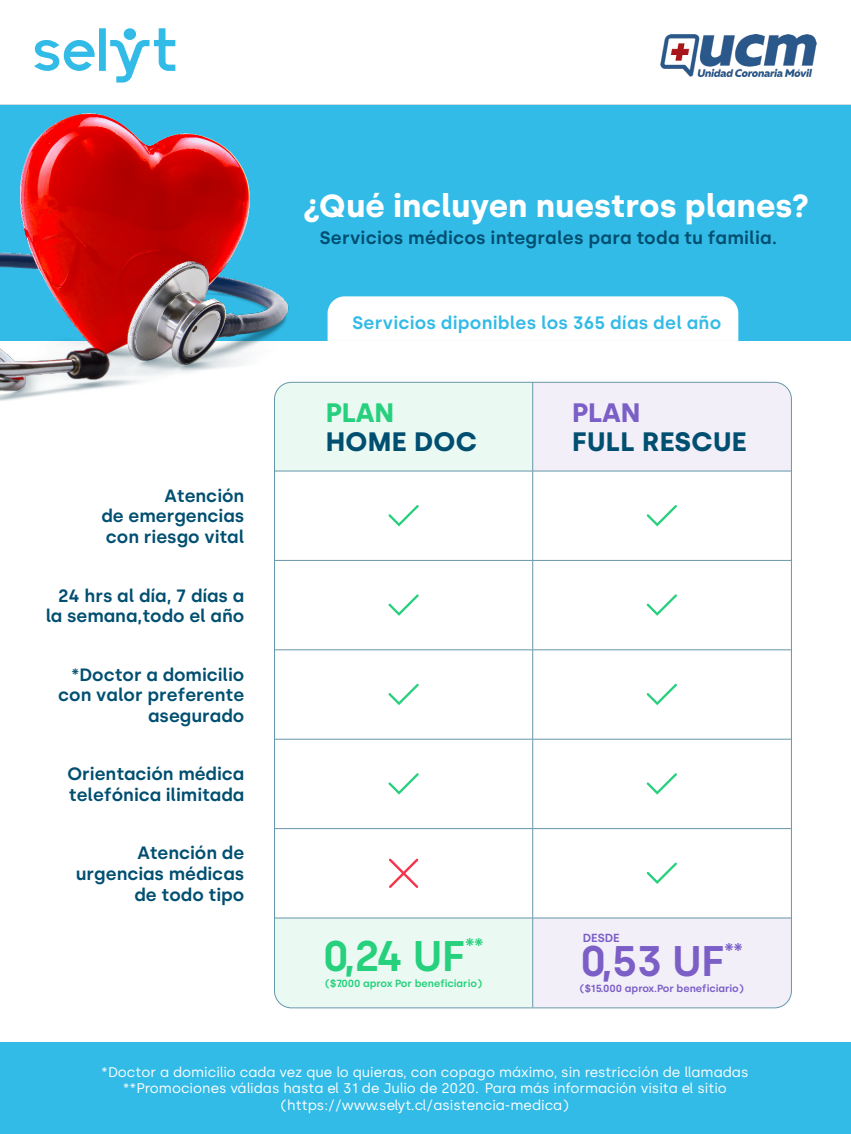
<style>
.page{position:relative;width:851px;height:1134px;background:#fff}
.page>*{position:absolute;margin:0;border:0;box-sizing:border-box;transform-origin:0 0}
.t1{font:600 42.8px "Silka";color:#26d07c}
.t2{font:600 42.8px "Silka";color:#7b5ec6}
.t3{font:700 32px "Silka";color:#fff}
.t4{font:700 26.6px "Silka";letter-spacing:.01em;color:#004f71}
.t5{font:700 26.6px "Silka";color:#26d07c}
.t6{font:700 26.6px "Silka";color:#7b5ec6}
.t7{font:600 18px "Silka";letter-spacing:.015em;color:#004f71}
.t8{font:600 18px "Silka";letter-spacing:.015em;color:#33bbe7}
.t9{font:600 17.8px "Silka";color:#004f71}
.t10{font:14px "Silka";color:#fff}
.t11{font:600 11.8px "Silka";color:#7b5ec6}
.t12{font:600 10.4px "Silka";color:#7b5ec6}
.t13{font:600 10.4px "Silka";color:#26d07c}
</style>
<div class="page">
<div style="left:0;top:105px;width:850px;height:235px;background:#33bbe7"></div>
<img style="left:660px;top:34px;width:156px;height:43px">
<svg style="left:34px;top:28px;width:141px;height:55px"></svg>
<div style="left:0;top:1042px;width:850px;height:92px;background:#33bbe7"></div>
<hr style="left:0;top:104px;width:850px;height:1px;background:#ccdce3">
<img style="left:0;top:113px;width:293px;height:288px">
<div style="left:327px;top:296px;width:411px;height:45px;background:#fff"></div>
<div style="left:274px;top:382px;width:258px;height:625px;background:#eafaf2"></div>
<div style="left:533px;top:382px;width:257px;height:625px;background:#f2eff9"></div>
<svg style="left:276px;top:472px;width:513px;height:446px"></svg>
<hr style="left:532px;top:471px;width:258px;height:1px;background:#6696aa">
<hr style="left:532px;top:560px;width:258px;height:1px;background:#6696aa">
<hr style="left:532px;top:649px;width:258px;height:1px;background:#6696aa">
<hr style="left:532px;top:739px;width:258px;height:1px;background:#6696aa">
<hr style="left:532px;top:828px;width:258px;height:1px;background:#6696aa">
<hr style="left:532px;top:918px;width:258px;height:1px;background:#6696aa">
<hr style="left:532px;top:382px;width:1px;height:89px;background:#6696aa">
<hr style="left:274px;top:471px;width:258px;height:1px;background:#6696aa">
<hr style="left:532px;top:471px;width:1px;height:89px;background:#6696aa">
<hr style="left:274px;top:560px;width:258px;height:1px;background:#6696aa">
<hr style="left:532px;top:561px;width:1px;height:89px;background:#6696aa">
<hr style="left:274px;top:649px;width:258px;height:1px;background:#6696aa">
<hr style="left:532px;top:650px;width:1px;height:89px;background:#6696aa">
<hr style="left:274px;top:739px;width:258px;height:1px;background:#6696aa">
<hr style="left:532px;top:739px;width:1px;height:89px;background:#6696aa">
<hr style="left:274px;top:828px;width:258px;height:1px;background:#6696aa">
<hr style="left:532px;top:829px;width:1px;height:89px;background:#6696aa">
<hr style="left:274px;top:918px;width:258px;height:1px;background:#6696aa">
<hr style="left:532px;top:918px;width:1px;height:89px;background:#6696aa">
<svg style="left:388px;top:505px;width:31px;height:21px"></svg>
<svg style="left:646px;top:505px;width:31px;height:21px"></svg>
<svg style="left:388px;top:594px;width:31px;height:22px"></svg>
<svg style="left:646px;top:594px;width:31px;height:22px"></svg>
<svg style="left:388px;top:684px;width:31px;height:21px"></svg>
<svg style="left:646px;top:684px;width:31px;height:21px"></svg>
<svg style="left:388px;top:773px;width:31px;height:22px"></svg>
<svg style="left:646px;top:773px;width:31px;height:22px"></svg>
<svg style="left:389px;top:858px;width:29px;height:30px"></svg>
<svg style="left:646px;top:862px;width:31px;height:22px"></svg>
<p class="t3" style="left:303px;top:187px;width:507px">¿Qué incluyen nuestros planes?</p>
<p class="t7" style="left:319px;top:227px;width:458px">Servicios médicos integrales para toda tu familia.</p>
<p class="t8" style="left:352px;top:312px;width:370px">Servicios diponibles los 365 días del año</p>
<p class="t9" style="left:164px;top:485px;width:81px">Atención</p>
<p class="t9" style="left:101px;top:506px;width:144px">de emergencias</p>
<p class="t9" style="left:106px;top:526px;width:140px">con riesgo vital</p>
<p class="t9" style="left:58px;top:585px;width:188px">24 hrs al día, 7 días a</p>
<p class="t9" style="left:46px;top:605px;width:200px">la semana,todo el año</p>
<p class="t9" style="left:71px;top:664px;width:175px">*Doctor a domicilio</p>
<p class="t9" style="left:58px;top:684px;width:187px">con valor preferente</p>
<p class="t9" style="left:148px;top:705px;width:98px">asegurado</p>
<p class="t9" style="left:68px;top:763px;width:178px">Orientación médica</p>
<p class="t9" style="left:69px;top:784px;width:177px">telefónica ilimitada</p>
<p class="t9" style="left:137px;top:843px;width:108px">Atención de</p>
<p class="t9" style="left:76px;top:863px;width:170px">urgencias médicas</p>
<p class="t9" style="left:134px;top:884px;width:111px">de todo tipo</p>
<p class="t5" style="left:326px;top:397px;width:70px">PLAN</p>
<p class="t4" style="left:326px;top:425px;width:153px">HOME DOC</p>
<p class="t1" style="left:323px;top:930px;width:163px">0,24 UF<sup>**</sup></p>
<p class="t13" style="left:325px;top:977px;width:158px">($7.000 aprox Por beneficiario)</p>
<p class="t6" style="left:572px;top:397px;width:70px">PLAN</p>
<p class="t4" style="left:572px;top:425px;width:176px">FULL RESCUE</p>
<p class="t11" style="left:582px;top:930px;width:39px">DESDE</p>
<p class="t2" style="left:580px;top:936px;width:165px">0,53 UF<sup>**</sup></p>
<p class="t12" style="left:579px;top:983px;width:166px">($15.000 aprox.Por beneficiario)</p>
<p class="t10" style="left:101px;top:1063px;width:648px">*Doctor a domicilio cada vez que lo quieras, con copago máximo, sin restricción de llamadas</p>
<p class="t10" style="left:123px;top:1080px;width:605px">**Promociones válidas hasta el 31 de Julio de 2020. Para más información visita el sitio</p>
<p class="t10" style="left:281px;top:1097px;width:289px">(https://www.selyt.cl/asistencia-medica)</p>
</div>
